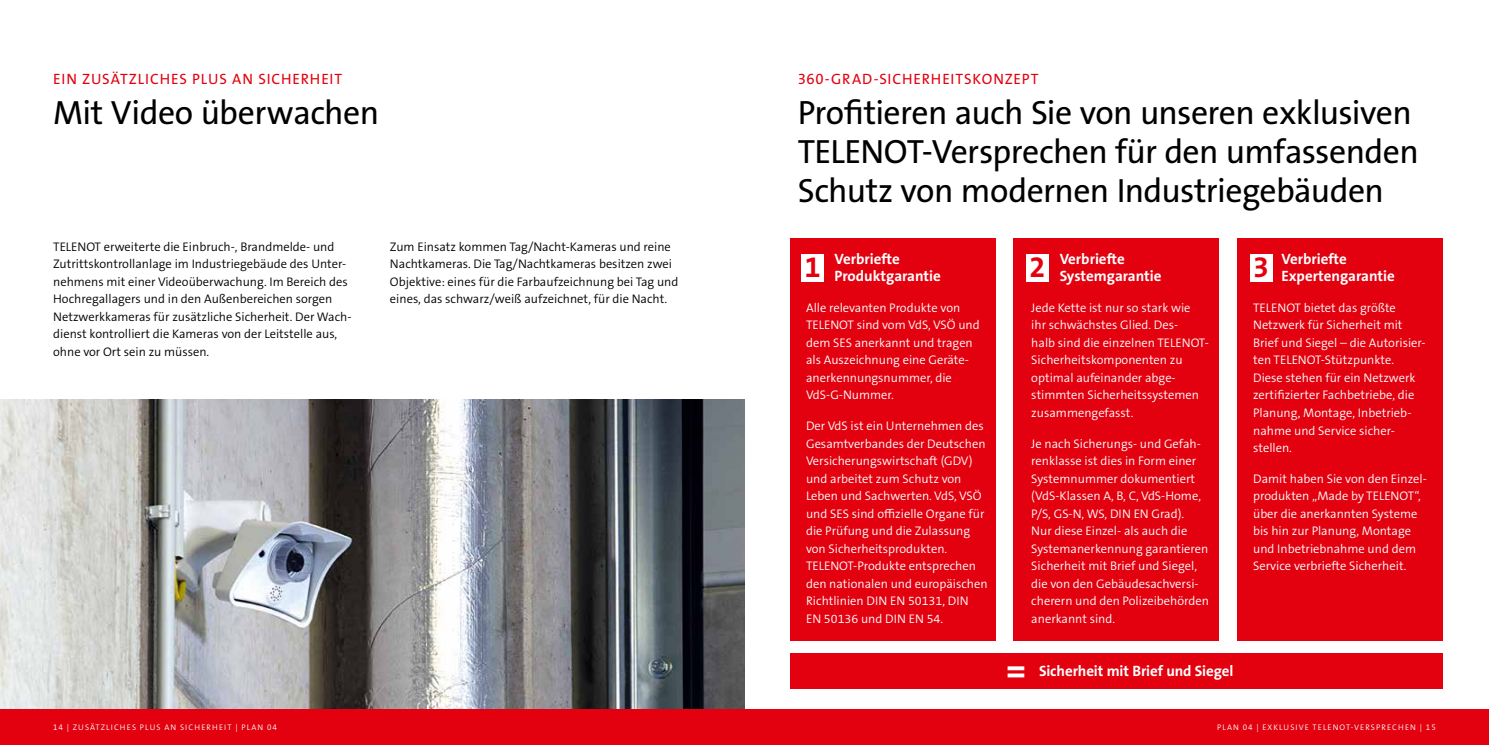
<style>
.page{position:relative;width:1489px;height:745px;background:#fff}
.page>*{position:absolute;margin:0;border:0;box-sizing:border-box;transform-origin:0 0}
.t1{font:700 37.38px "The Sans B Plus W7";color:#fff}
.t2{font:33.75px/39.4px "The Sans B Plus W5 Plain";letter-spacing:-.02em;color:#000}
.t3{font:700 28.75px "The Sans B Plus W7";color:#e3000f}
.t4{font:700 15px/17.5px "The Sans B Plus W7";color:#fff}
.t5{font:15px "The Sans B Plus W5 Plain";letter-spacing:.055em;color:#e3000f}
.t6{font:300 12.5px/17.5px "The Sans B Plus W4";color:#fff}
.t7{font:300 12.5px/17.5px "The Sans B Plus W4";color:#000}
.t8{font:300 8.12px "The Sans B Plus W4";letter-spacing:.135em;color:#fff}
</style>
<div class="page">
<img style="left:0;top:399px;width:744px;height:310px">
<div style="left:789px;top:653px;width:653px;height:35px;background:#e3000f"></div>
<div style="left:1236px;top:237px;width:206px;height:403px;background:#e3000f"></div>
<div style="left:1249px;top:253px;width:23px;height:28px;background:#fff"></div>
<div style="left:1013px;top:237px;width:205px;height:403px;background:#e3000f"></div>
<div style="left:1026px;top:253px;width:22px;height:28px;background:#fff"></div>
<div style="left:789px;top:237px;width:206px;height:403px;background:#e3000f"></div>
<div style="left:801px;top:253px;width:23px;height:28px;background:#fff"></div>
<div style="left:0;top:709px;width:744px;height:35px;background:#e3000f"></div>
<div style="left:744px;top:709px;width:744px;height:35px;background:#e3000f"></div>
<p class="t5" style="left:53px;top:69px;width:290px">EIN ZUSÄTZLICHES PLUS AN SICHERHEIT</p>
<h2 class="t2" style="left:53px;top:92px;width:327px">Mit Video überwachen</h2>
<p class="t7" style="left:53px;top:237px;width:300px">TELENOT erweiterte die Einbruch-, Brandmelde- und Zutrittskontrollanlage im Industriegebäude des Unter&shy;nehmens mit einer Videoüberwachung. Im Bereich des Hochregallagers und in den Außenbereichen sorgen Netzwerkkameras für zusätzliche Sicherheit. Der Wach&shy;dienst kontrolliert die Kameras von der Leitstelle aus, ohne vor Ort sein zu müssen.</p>
<p class="t7" style="left:390px;top:237px;width:290px">Zum Einsatz kommen Tag/Nacht-Kameras und reine Nachtkameras. Die Tag/Nachtkameras besitzen zwei Objektive: eines für die Farbaufzeichnung bei Tag und eines, das schwarz/weiß aufzeichnet, für die Nacht.</p>
<p class="t5" style="left:797px;top:69px;width:242px">360-GRAD-SICHERHEITSKONZEPT</p>
<h2 class="t2" style="left:797px;top:92px;width:622px">Profitieren auch Sie von unseren exklusiven<br>TELENOT-Versprechen für den umfassenden<br>Schutz von modernen Industriegebäuden</h2>
<p class="t4" style="left:834px;top:250px;width:108px">Verbriefte<br>Produktgarantie</p>
<p class="t6" style="left:806px;top:299px;width:175px">Alle relevanten Produkte von<br>TELENOT sind vom VdS, VSÖ und dem SES anerkannt und tragen als Auszeichnung eine Geräte&shy;anerkennungsnummer, die<br>VdS-G-Nummer.</p>
<p class="t6" style="left:806px;top:417px;width:183px">Der VdS ist ein Unternehmen des<br>Gesamtverbandes der Deutschen<br>Versicherungswirtschaft (GDV) und arbeitet zum Schutz von<br>Leben und Sachwerten. VdS, VSÖ und SES sind offizielle Organe für die Prüfung und die Zulassung von Sicherheitsprodukten.<br>TELENOT-Produkte entsprechen den nationalen und europäischen<br>Richtlinien DIN EN 50131, DIN<br>EN 50136 und DIN EN 54.</p>
<h3 class="t3" style="left:804px;top:248px;width:17px">1</h3>
<p class="t4" style="left:1059px;top:250px;width:103px">Verbriefte<br>Systemgarantie</p>
<p class="t6" style="left:1031px;top:299px;width:179px">Jede Kette ist nur so stark wie<br>ihr schwächstes Glied. Des-<br>halb sind die einzelnen TELENOT-<br>Sicherheitskomponenten zu optimal aufeinander abge&shy;stimmten Sicherheitssystemen zusammengefasst.</p>
<p class="t6" style="left:1031px;top:434px;width:179px">Je nach Sicherungs- und Gefah&shy;renklasse ist dies in Form einer<br>Systemnummer dokumentiert (VdS-Klassen A, B, C, VdS-Home,<br>P/S, GS-N, WS, DIN EN Grad).<br>Nur diese Einzel- als auch die<br>Systemanerkennung garantieren<br>Sicherheit mit Brief und Siegel, die von den Gebäudesachversi&shy;cherern und den Polizeibehörden anerkannt sind.</p>
<h3 class="t3" style="left:1029px;top:248px;width:17px">2</h3>
<h1 class="t1" style="left:1005px;top:645px;width:22px">=</h1>
<p class="t4" style="left:1038px;top:662px;width:196px">Sicherheit mit Brief und Siegel</p>
<p class="t4" style="left:1281px;top:250px;width:115px">Verbriefte<br>Expertengarantie</p>
<p class="t6" style="left:1252px;top:299px;width:174px">TELENOT bietet das größte<br>Netzwerk für Sicherheit mit<br>Brief und Siegel – die Autorisier&shy;ten TELENOT-Stützpunkte.<br>Diese stehen für ein Netzwerk zertifizierter Fachbetriebe, die<br>Planung, Montage, Inbetrieb&shy;nahme und Service sicher&shy;stellen.</p>
<p class="t6" style="left:1252px;top:469px;width:175px">Damit haben Sie von den Einzel&shy;produkten „Made by TELENOT“, über die anerkannten Systeme bis hin zur Planung, Montage und Inbetriebnahme und dem<br>Service verbriefte Sicherheit.</p>
<h3 class="t3" style="left:1253px;top:248px;width:17px">3</h3>
<p class="t8" style="left:53px;top:721px;width:225px">14 | ZUSÄTZLICHES PLUS AN SICHERHEIT | PLAN 04</p>
<p class="t8" style="left:1217px;top:721px;width:220px">PLAN 04 | EXKLUSIVE TELENOT-VERSPRECHEN | 15</p>
</div>
